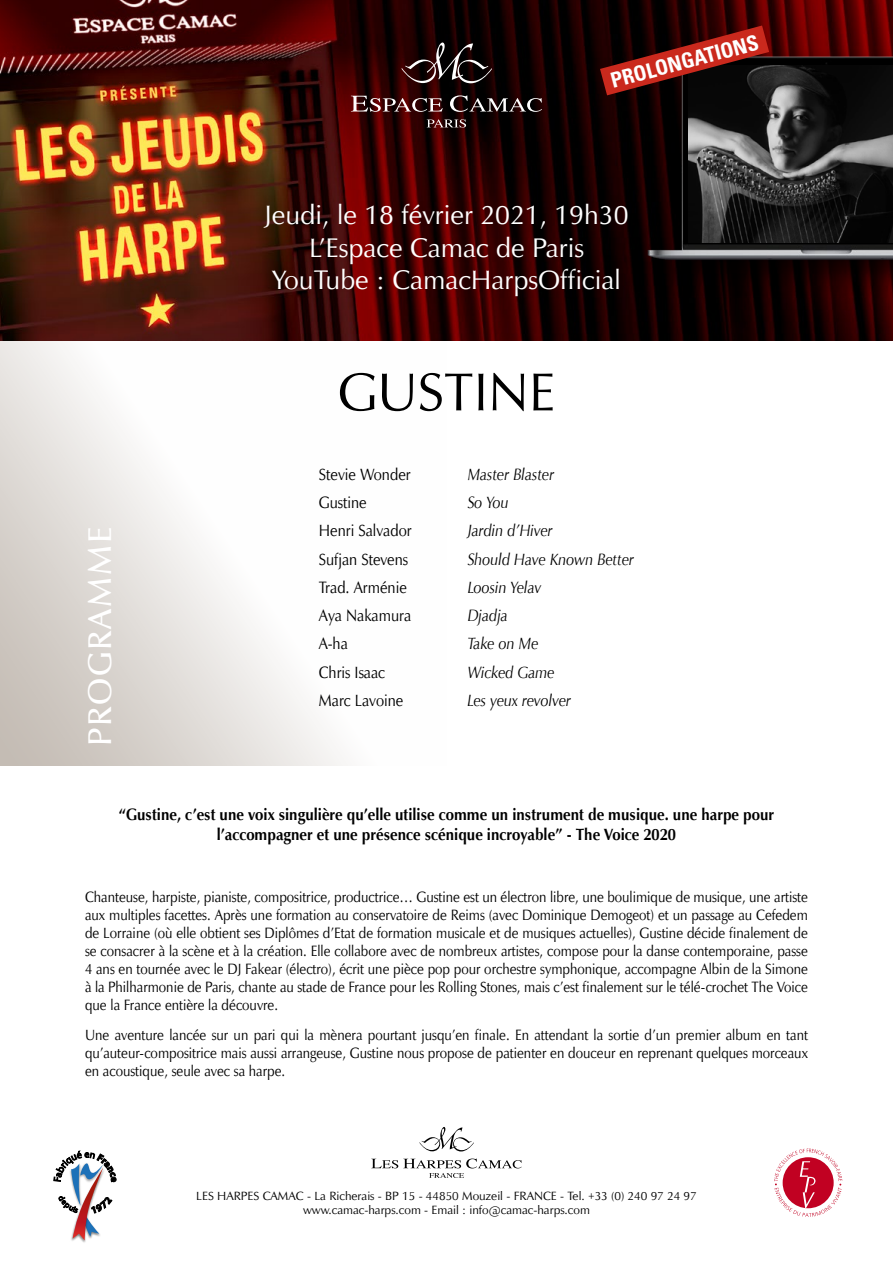
<style>
.page{position:relative;width:893px;height:1263px;background:#fff}
.page>*{position:absolute;margin:0;border:0;box-sizing:border-box;transform-origin:0 0}
.t1{font:54px "Zapf Humanist 601 TL";color:#000}
.t2{font:600 33px "Zapf Humanist 601 TL";letter-spacing:.06em;color:#fff}
.t3{font:27px/32.4px "Zapf Humanist 601 TL";color:#fff;text-align:center}
.t4{font:700 condensed 21px "Univers";color:#fff}
.t5{font:700 16.5px/19.8px "Zapf Humanist 601 TL";color:#000;text-align:center;scale:.9 1}
.t6{font:italic 16.5px "Zapf Humanist 601 TL";color:#000;scale:.9 1}
.t7{font:16.5px "Zapf Humanist 601 TL";color:#000;scale:.9 1}
.t8{font:15px/18px "Zapf Humanist 601 TL";color:#000;text-align:justify;scale:.9 1}
.t9{font:12px/14.4px "Zapf Humanist 601 TL";color:#000;text-align:center}
</style>
<div class="page">
<img style="left:71px;top:1240px;width:15px;height:3px">
<svg style="left:53px;top:1150px;width:64px;height:90px"></svg>
<svg style="left:0;top:340px;width:446px;height:425px"></svg>
<img style="left:0;top:0;width:893px;height:340px">
<svg style="left:774px;top:1148px;width:68px;height:69px"></svg>
<svg style="left:402px;top:43px;width:90px;height:40px;background:#362626"></svg>
<svg style="left:427px;top:119px;width:39px;height:9px"></svg>
<svg style="left:351px;top:95px;width:191px;height:17px;background:#513939"></svg>
<svg style="left:419px;top:1127px;width:55px;height:24px"></svg>
<svg style="left:371px;top:1158px;width:151px;height:20px"></svg>
<div style="left:626px;top:49px;width:267px;height:249px;background:#000;opacity:.75"></div>
<img style="left:647px;top:53px;width:246px;height:211px">
<img style="left:688px;top:65px;width:205px;height:178px">
<svg style="left:600px;top:26px;width:169px;height:69px;background:#5b130e"></svg>
<h3 class="t4" style="left:608px;top:69px;width:154px;rotate:-15deg">PROLONGATIONS</h3>
<h3 class="t3" style="left:264px;top:199px;width:366px">Jeudi, le 18 février 2021, 19h30<br>L’Espace Camac de Paris<br>YouTube : CamacHarpsOfficial</h3>
<h2 class="t2" style="left:79px;top:746px;width:221px;rotate:-90deg">PROGRAMME</h2>
<h1 class="t1" style="left:338px;top:358px;width:219px">GUSTINE</h1>
<p class="t7" style="left:319px;top:464px;width:104px">Stevie Wonder</p>
<p class="t6" style="left:468px;top:464px;width:98px">Master Blaster</p>
<p class="t7" style="left:319px;top:492px;width:55px">Gustine</p>
<p class="t6" style="left:468px;top:492px;width:47px">So You</p>
<p class="t7" style="left:319px;top:520px;width:105px">Henri Salvador</p>
<p class="t6" style="left:468px;top:520px;width:96px">Jardin d’Hiver</p>
<p class="t7" style="left:319px;top:549px;width:101px">Sufjan Stevens</p>
<p class="t6" style="left:468px;top:549px;width:186px">Should Have Known Better</p>
<p class="t7" style="left:319px;top:577px;width:99px">Trad. Arménie</p>
<p class="t6" style="left:468px;top:577px;width:83px">Loosin Yelav</p>
<p class="t7" style="left:319px;top:605px;width:104px">Aya Nakamura</p>
<p class="t6" style="left:468px;top:605px;width:46px">Djadja</p>
<p class="t7" style="left:319px;top:633px;width:34px">A-ha</p>
<p class="t6" style="left:468px;top:634px;width:80px">Take on Me</p>
<p class="t7" style="left:319px;top:662px;width:75px">Chris Isaac</p>
<p class="t6" style="left:468px;top:662px;width:98px">Wicked Game</p>
<p class="t7" style="left:319px;top:690px;width:96px">Marc Lavoine</p>
<p class="t6" style="left:468px;top:690px;width:116px">Les yeux revolver</p>
<p class="t5" style="left:119px;top:805px;width:730px">“Gustine, c’est une voix singulière qu’elle utilise comme un instrument de musique. une harpe pour l’accompagner et une présence scénique incroyable” - The Voice 2020</p>
<p class="t8" style="left:85px;top:887px;width:805px">Chanteuse, harpiste, pianiste, compositrice, productrice… Gustine est un électron libre, une boulimique de musique, une artiste aux multiples facettes. Après une formation au conservatoire de Reims (avec Dominique Demogeot) et un passage au Cefedem de Lorraine (où elle obtient ses Diplômes d’Etat de formation musicale et de musiques actuelles), Gustine décide finalement de se consacrer à la scène et à la création. Elle collabore avec de nombreux artistes, compose pour la danse contemporaine, passe 4 ans en tournée avec le DJ Fakear (électro), écrit une pièce pop pour orchestre symphonique, accompagne Albin de la Simone à la Philharmonie de Paris, chante au stade de France pour les Rolling Stones, mais c’est finalement sur le télé-crochet The Voice que la France entière la découvre.</p>
<p class="t8" style="left:85px;top:1026px;width:805px">Une aventure lancée sur un pari qui la mènera pourtant jusqu’en finale. En attendant la sortie d’un premier album en tant qu’auteur-compositrice mais aussi arrangeuse, Gustine nous propose de patienter en douceur en reprenant quelques morceaux en acoustique, seule avec sa harpe.</p>
<p class="t9" style="left:196px;top:1188px;width:502px">LES HARPES CAMAC - La Richerais - BP 15 - 44850 Mouzeil - FRANCE - Tel. +33 (0) 240 97 24 97 www.camac-harps.com - Email : info@camac-harps.com</p>
</div>
